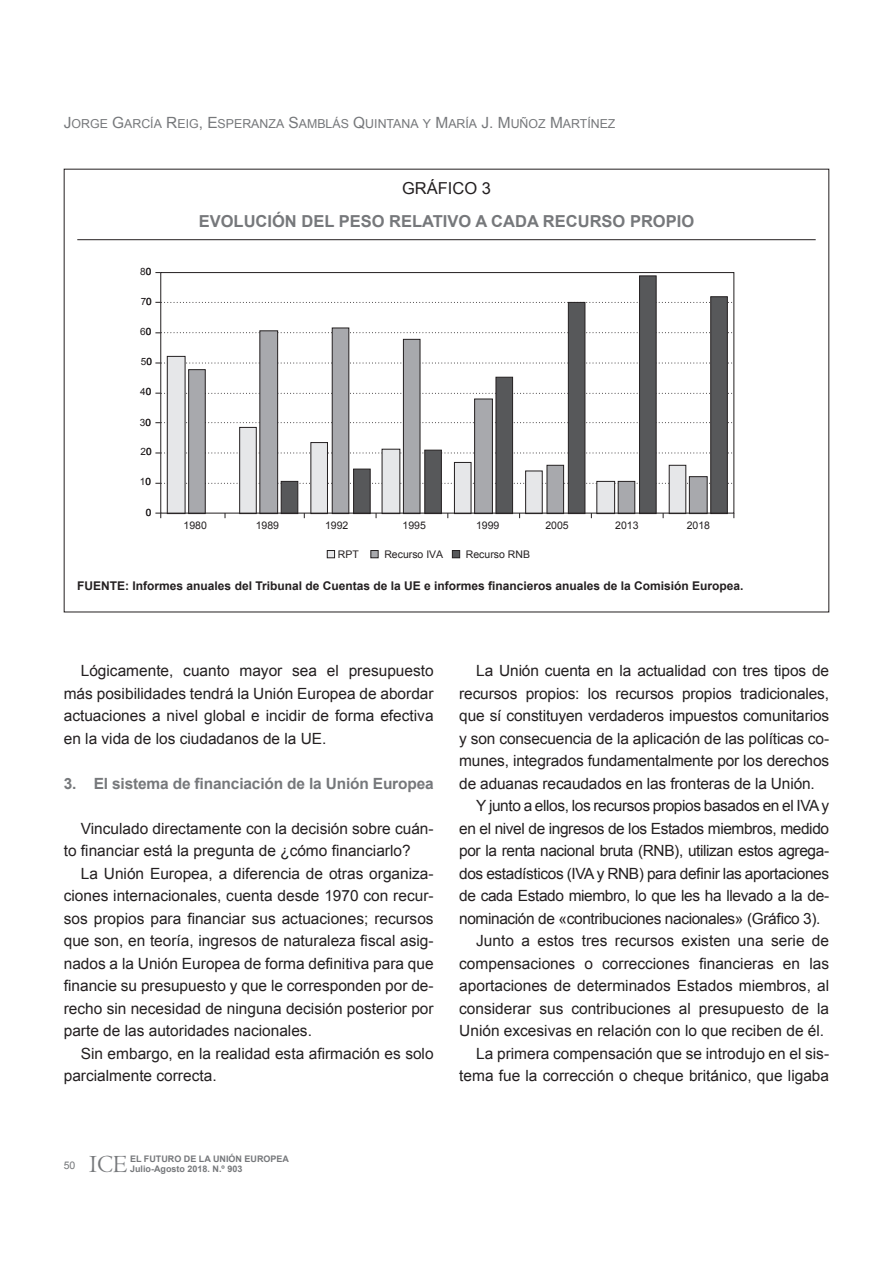
<style>
.page{position:relative;width:893px;height:1263px;background:#fff}
.page>*{position:absolute;margin:0;border:0;box-sizing:border-box;transform-origin:0 0}
.t1{font:25.5px "Centaur MT Std";color:#76787b}
.TITULO_CUADRO_FIGURA{font:700 16.5px "Arial";color:#76787b}
.CUADRO-FIGURA{font:16.5px "Arial";color:#231f20}
.Texto_comun{font:15.45px/22.5px "Arial";color:#231f20;text-align:justify}
.ladillo_1_gris{font:700 15.45px "Arial";letter-spacing:-.01em;color:#76787b}
.t2{font:12.3px "Arial MT SC800";color:#76787b}
.FUENTE_CUADRO{font:700 12px "Arial";color:#231f20}
.t3{font:10.5px "Arial";color:#231f20}
.t4{font:10.5px "Arial";color:#76787b}
.t5{font:10.05px "Arial";color:#231f20}
.t6{font:700 9px/9.8px "Arial";color:#76787b}
.s1{font-size:15.45px}
.s2{color:#e6e7e9}
.s3{color:#a8a9ad}
.s4{color:#57585a}
</style>
<div class="page">
<hr style="left:77px;top:239px;width:739px;height:1px;background:#231f20">
<svg style="left:167px;top:356px;width:21px;height:158px;background:#d5d6d8"></svg>
<svg style="left:188px;top:330px;width:93px;height:184px"></svg>
<svg style="left:281px;top:275px;width:447px;height:239px"></svg>
<div style="left:160px;top:272px;width:574px;height:241px;border:1px solid #231f20"></div>
<div style="left:327px;top:550px;width:8px;height:8px;border:1px solid #231f20"></div>
<div style="left:371px;top:550px;width:7px;height:8px;border:1px solid #231f20"></div>
<div style="left:452px;top:550px;width:8px;height:8px;border:1px solid #231f20"></div>
<svg style="left:155px;top:302px;width:579px;height:1px"></svg>
<svg style="left:155px;top:332px;width:579px;height:1px"></svg>
<svg style="left:155px;top:363px;width:579px;height:1px"></svg>
<svg style="left:155px;top:393px;width:579px;height:1px"></svg>
<svg style="left:155px;top:422px;width:579px;height:1px"></svg>
<svg style="left:155px;top:453px;width:579px;height:1px"></svg>
<svg style="left:155px;top:483px;width:579px;height:1px"></svg>
<p class="t2" style="left:64px;top:115px;width:553px"><span class="s1">J</span>ORGE <span class="s1">G</span>ARCÍA <span class="s1">R</span>EIG<span class="s1">, E</span>SPERANZA <span class="s1">S</span>AMBLÁS <span class="s1">Q</span>UINTANA Y <span class="s1">M</span>ARÍA <span class="s1">J. M</span> UÑOZ <span class="s1">M</span>ARTÍNEZ</p>
<p class="t5" style="left:140px;top:265px;width:13px">80</p>
<p class="t5" style="left:141px;top:295px;width:13px">70</p>
<p class="t5" style="left:140px;top:325px;width:13px">60</p>
<p class="t5" style="left:141px;top:355px;width:13px">50</p>
<p class="t5" style="left:140px;top:385px;width:13px">40</p>
<p class="t5" style="left:140px;top:416px;width:13px">30</p>
<p class="t5" style="left:140px;top:445px;width:13px">20</p>
<p class="t5" style="left:140px;top:475px;width:13px">10</p>
<p class="t5" style="left:146px;top:505px;width:7px">0</p>
<p class="CUADRO-FIGURA" style="left:402px;top:178px;width:90px">GRÁFICO 3</p>
<p class="TITULO_CUADRO_FIGURA" style="left:199px;top:210px;width:497px">EVOLUCIÓN DEL PESO RELATIVO A CADA RECURSO PROPIO</p>
<p class="t3" style="left:184px;top:518px;width:25px">1980</p>
<p class="t3" style="left:256px;top:518px;width:25px">1989</p>
<p class="t3" style="left:325px;top:518px;width:25px">1992</p>
<p class="t3" style="left:402px;top:518px;width:25px">1995</p>
<p class="t3" style="left:476px;top:518px;width:25px">1999</p>
<p class="t3" style="left:545px;top:518px;width:25px">2005</p>
<p class="t3" style="left:615px;top:518px;width:25px">2013</p>
<p class="t3" style="left:687px;top:518px;width:25px">2018</p>
<p class="t3" style="left:327px;top:547px;width:205px"><span class="s2">■</span> RPT <span class="s3">■</span> Recurso IVA <span class="s4">■</span> Recurso RNB</p>
<p class="FUENTE_CUADRO" style="left:77px;top:578px;width:668px">FUENTE: Informes anuales del Tribunal de Cuentas de la UE e informes financieros anuales de la Comisión Europea.</p>
<p class="Texto_comun" style="left:64px;top:660px;width:371px;text-indent:17px">Lógicamente, cuanto mayor sea el presupuesto más posibilidades tendrá la Unión Europea de abordar actuaciones a nivel global e incidir de forma efectiva en la vida de los ciudadanos de la UE.</p>
<p class="ladillo_1_gris" style="left:64px;top:773px;width:371px">3. El sistema de financiación de la Unión Europea</p>
<p class="Texto_comun" style="left:64px;top:817px;width:371px;text-indent:17px">Vinculado directamente con la decisión sobre cuán&shy;to financiar está la pregunta de ¿cómo financiarlo?</p>
<p class="Texto_comun" style="left:64px;top:862px;width:371px;text-indent:17px">La Unión Europea, a diferencia de otras organiza&shy;ciones internacionales, cuenta desde 1970 con recur&shy;sos propios para financiar sus actuaciones; recursos que son, en teoría, ingresos de naturaleza fiscal asig&shy;nados a la Unión Europea de forma definitiva para que financie su presupuesto y que le corresponden por de&shy;recho sin necesidad de ninguna decisión posterior por parte de las autoridades nacionales.</p>
<p class="Texto_comun" style="left:64px;top:1042px;width:371px;text-indent:17px">Sin embargo, en la realidad esta afirmación es solo parcialmente correcta.</p>
<p class="Texto_comun" style="left:459px;top:660px;width:371px;text-indent:17px">La Unión cuenta en la actualidad con tres tipos de recursos propios: los recursos propios tradicionales, que sí constituyen verdaderos impuestos comunitarios y son consecuencia de la aplicación de las políticas co&shy;munes, integrados fundamentalmente por los derechos de aduanas recaudados en las fronteras de la Unión.</p>
<p class="Texto_comun" style="left:459px;top:795px;width:371px;text-indent:17px">Y junto a ellos, los recursos propios basados en el IVA y en el nivel de ingresos de los Estados miembros, medido por la renta nacional bruta (RNB), utilizan estos agrega&shy;dos estadísticos (IVA y RNB) para definir las aportaciones de cada Estado miembro, lo que les ha llevado a la de&shy;nominación de «contribuciones nacionales» (Gráfico 3).</p>
<p class="Texto_comun" style="left:459px;top:930px;width:371px;text-indent:17px">Junto a estos tres recursos existen una serie de compensaciones o correcciones financieras en las aportaciones de determinados Estados miembros, al considerar sus contribuciones al presupuesto de la Unión excesivas en relación con lo que reciben de él.</p>
<p class="Texto_comun" style="left:459px;top:1042px;width:371px;text-align:right">La primera compensación que se introdujo en el sis&shy;tema fue la corrección o cheque británico, que ligaba</p>
<p class="t4" style="left:64px;top:1158px;width:13px">50</p>
<h1 class="t1" style="left:89px;top:1150px;width:40px">ICE</h1>
<p class="t6" style="left:130px;top:1154px;width:161px">EL FUTURO DE LA UNIÓN EUROPEA<br>Julio-Agosto 2018. N.º 903</p>
</div>
